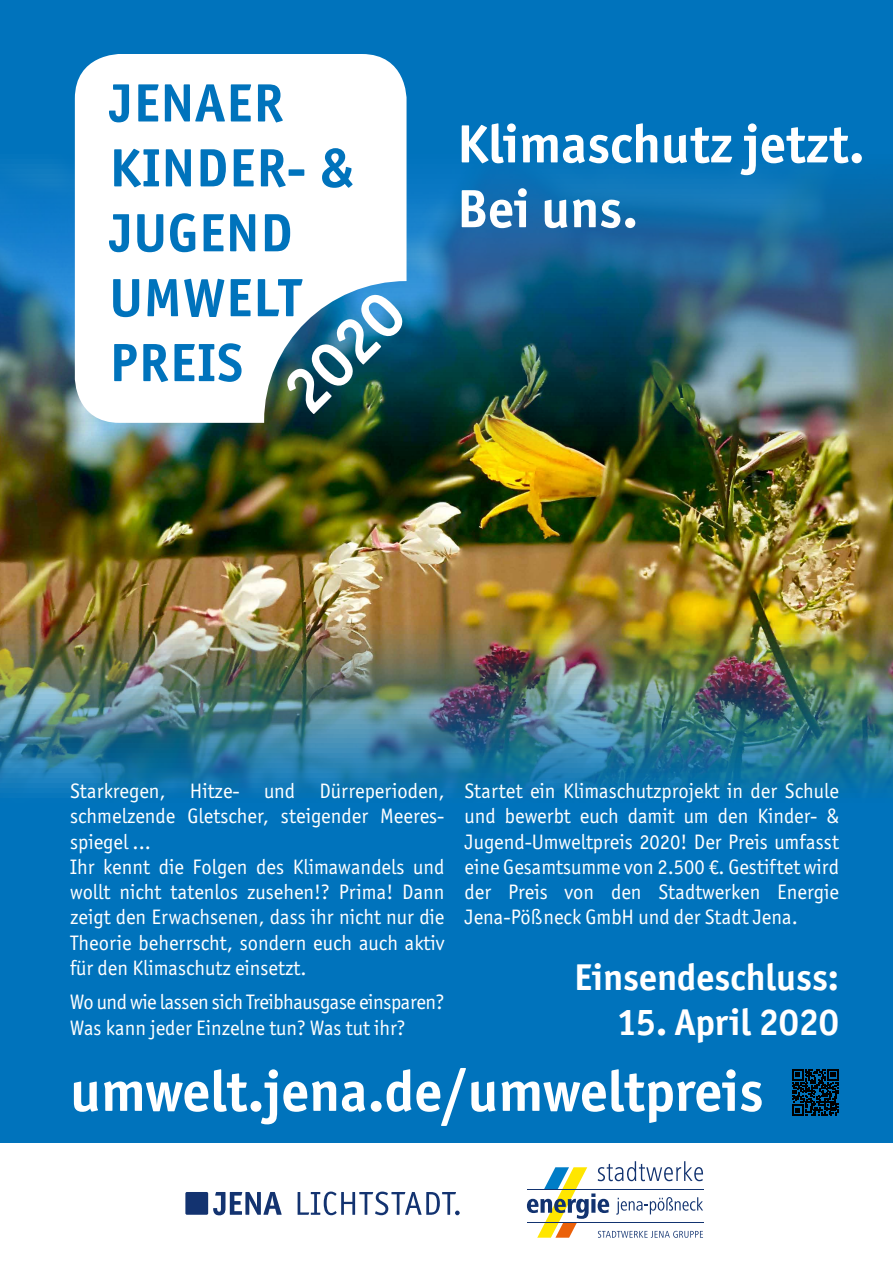
<style>
.page{position:relative;width:893px;height:1263px;background:#fff}
.page>*{position:absolute;margin:0;border:0;box-sizing:border-box;transform-origin:0 0}
.t1{font:700 65.25px "Officina Sans ITC Std";color:#fff}
.t2{font:700 57.45px "Officina Sans ITC Std";color:#fff}
.t3{font:700 54.15px/64.9px "Officina Sans ITC Std";letter-spacing:.02em;color:#0073bc}
.t4{font:700 54px/64.8px "Officina Sans ITC Std";color:#fff}
.t5{font:700 37.35px "Officina Sans ITC Std";color:#fff}
.t6{font:21px/25.2px "Officina Sans ITC Std";color:#fff}
.t7{font:21px/25.2px "Officina Sans ITC Std";letter-spacing:-.02em;color:#fff}
</style>
<div class="page">
<img style="left:0;top:0;width:893px;height:1143px">
<svg style="left:527px;top:1161px;width:176px;height:77px"></svg>
<hr style="left:527px;top:1222px;width:176px;height:1px;background:#123370">
<hr style="left:527px;top:1189px;width:176px;height:1px;background:#123370">
<div style="left:185px;top:1192px;width:23px;height:23px;background:#133370;border-radius:2px"></div>
<svg style="left:213px;top:1192px;width:69px;height:23px"></svg>
<svg style="left:298px;top:1191px;width:162px;height:24px"></svg>
<svg style="left:75px;top:54px;width:332px;height:369px"></svg>
<svg style="left:792px;top:1069px;width:47px;height:47px;background:#002842"></svg>
<h3 class="t3" style="left:110px;top:70px;width:245px">JENAER<br>KINDER- &amp;<br>JUGEND<br>UMWELT<br>PREIS</h3>
<h1 class="t1" style="left:266px;top:373px;width:142px;rotate:-45deg">2020</h1>
<h3 class="t4" style="left:457px;top:111px;width:409px">Klimaschutz jetzt.<br>Bei uns.</h3>
<p class="t6" style="left:70px;top:778px;width:376px">Starkregen, Hitze- und Dürreperioden, schmelzende Gletscher, steigender Meeres&shy;spiegel ...<br>Ihr kennt die Folgen des Klimawandels und wollt nicht tatenlos zusehen!? Prima! Dann zeigt den Erwachsenen, dass ihr nicht nur die Theorie beherrscht, sondern euch auch aktiv für den Klimaschutz einsetzt.</p>
<p class="t7" style="left:70px;top:989px;width:376px">Wo und wie lassen sich Treibhausgase einsparen?<br>Was kann jeder Einzelne tun? Was tut ihr?</p>
<p class="t6" style="left:465px;top:778px;width:376px;text-align:justify">Startet ein Klimaschutzprojekt in der Schule und bewerbt euch damit um den Kinder- &amp; Jugend-Umweltpreis 2020! Der Preis umfasst eine Gesamtsumme von 2.500 €. Gestiftet wird der Preis von den Stadtwerken Energie Jena-Pößneck GmbH und der Stadt Jena.</p>
<h3 class="t5" style="left:574px;top:954px;width:266px">Einsendeschluss:</h3>
<h3 class="t5" style="left:617px;top:999px;width:223px">15. April 2020</h3>
<h2 class="t2" style="left:70px;top:1055px;width:695px">umwelt.jena.de/umweltpreis</h2>
</div>
